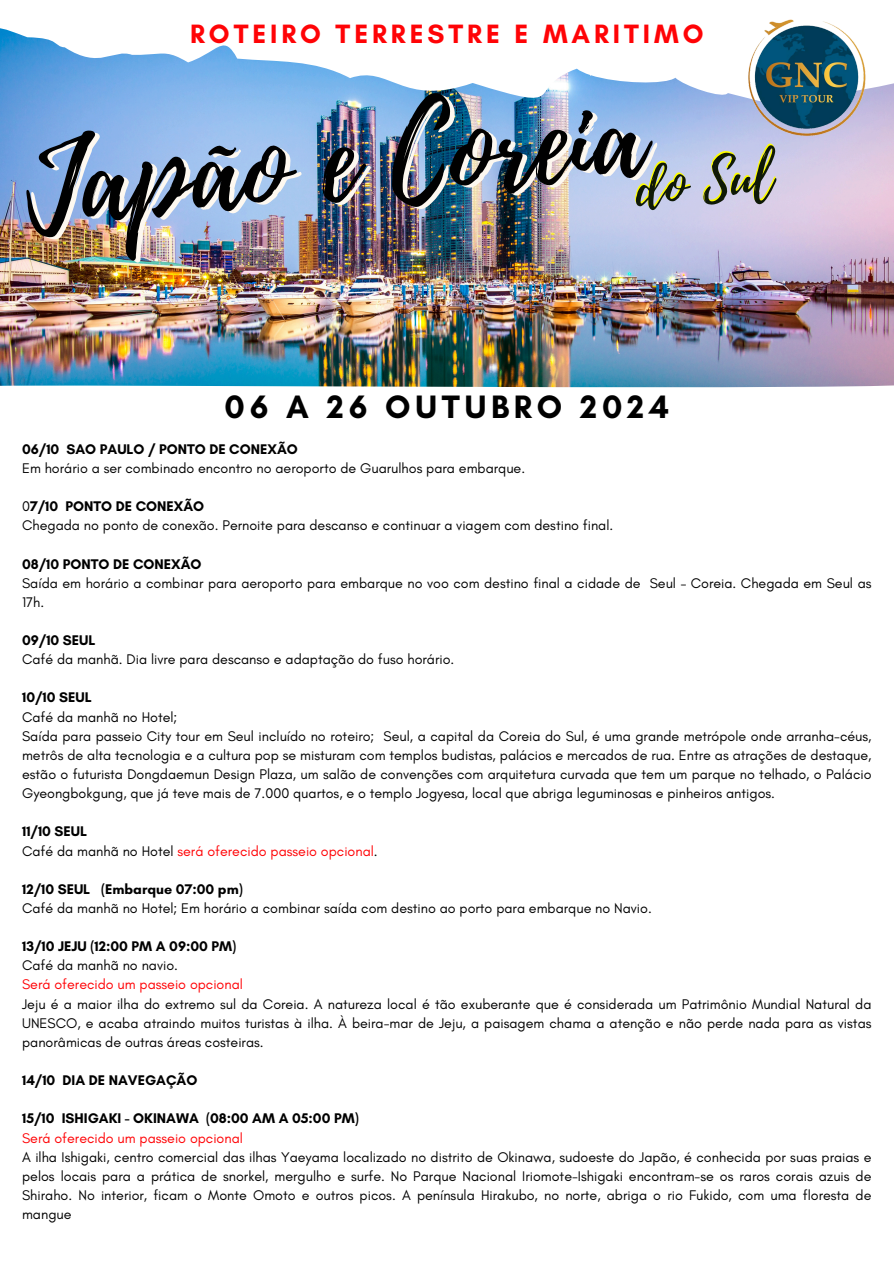
<style>
.page{position:relative;width:894px;height:1264px;background:#fff}
.page>*{position:absolute;margin:0;border:0;box-sizing:border-box;transform-origin:0 0}
.t1{font:117.6px "Playlist Script";color:#010101}
.t2{font:56.1px "Playlist Script";color:#ff0}
.t3{font:700 33px "Glacial Indifference";letter-spacing:.145em;color:#000}
.t4{font:700 27px "Glacial Indifference";letter-spacing:.145em;color:#ff0306}
.t5{font:14.25px/19.2px "Glacial Indifference";color:#000;text-align:justify}
.t6{font:700 14.25px "Glacial Indifference";color:#000}
.t7{font:14.25px "Glacial Indifference";color:#ff0306}
.s1{font-weight:400}
.s2{color:#000}
</style>
<div class="page">
<img style="left:0;top:28px;width:893px;height:359px">
<img style="left:689px;top:19px;width:204px;height:178px">
<p class="t4" style="left:190px;top:17px;width:514px">ROTEIRO TERRESTRE E MARITIMO</p>
<h5 class="t1" style="left:19px;top:104px;width:620px;rotate:-5deg">Japão e Coreia</h5>
<h2 class="t2" style="left:631px;top:146px;width:138px;rotate:-5deg">do Sul</h2>
<p class="t3" style="left:224px;top:386px;width:446px">06 A 26 OUTUBRO 2024</p>
<p class="t6" style="left:22px;top:440px;width:277px">06/10 SAO PAULO / PONTO DE CONEXÃO</p>
<h1 class="t5" style="left:22px;top:458px;width:504px">Em horário a ser combinado encontro no aeroporto de Guarulhos para embarque.</h1>
<h2 class="t6" style="left:22px;top:497px;width:183px"><span class="s1">0</span>7/10 PONTO DE CONEXÃO</h2>
<h3 class="t5" style="left:22px;top:515px;width:592px">Chegada no ponto de conexão. Pernoite para descanso e continuar a viagem com destino final.</h3>
<p class="t6" style="left:22px;top:555px;width:181px">08/10 PONTO DE CONEXÃO</p>
<p class="t5" style="left:22px;top:573px;width:850px">Saída em horário a combinar para aeroporto para embarque no voo com destino final a cidade de Seul – Coreia. Chegada em Seul as<br>17h.</p>
<p class="t6" style="left:22px;top:631px;width:75px">09/10 SEUL</p>
<p class="t5" style="left:22px;top:649px;width:433px">Café da manhã. Dia livre para descanso e adaptação do fuso horário.</p>
<p class="t6" style="left:22px;top:689px;width:71px">10/10 SEUL</p>
<p class="t5" style="left:22px;top:707px;width:157px">Café da manhã no Hotel;</p>
<p class="t5" style="left:22px;top:726px;width:850px">Saída para passeio City tour em Seul incluído no roteiro; Seul, a capital da Coreia do Sul, é uma grande metrópole onde arranha-céus, metrôs de alta tecnologia e a cultura pop se misturam com templos budistas, palácios e mercados de rua. Entre as atrações de destaque, estão o futurista Dongdaemun Design Plaza, um salão de convenções com arquitetura curvada que tem um parque no telhado, o Palácio Gyeongbokgung, que já teve mais de 7.000 quartos, e o templo Jogyesa, local que abriga leguminosas e pinheiros antigos.</p>
<p class="t6" style="left:22px;top:822px;width:67px">11/10 SEUL</p>
<p class="t7" style="left:22px;top:842px;width:357px"><span class="s2">Café da manhã no Hotel</span> será oferecido passeio opcional<span class="s2">.</span></p>
<p class="t6" style="left:22px;top:880px;width:222px">12/10 SEUL (Embarque 07:00 pm)</p>
<p class="t5" style="left:22px;top:898px;width:631px">Café da manhã no Hotel; Em horário a combinar saída com destino ao porto para embarque no Navio.</p>
<p class="t6" style="left:22px;top:937px;width:216px">13/10 JEJU (12:00 PM A 09:00 PM)</p>
<p class="t5" style="left:22px;top:955px;width:157px">Café da manhã no navio.</p>
<p class="t7" style="left:22px;top:975px;width:222px">Será oferecido um passeio opcional</p>
<p class="t5" style="left:22px;top:994px;width:850px">Jeju é a maior ilha do extremo sul da Coreia. A natureza local é tão exuberante que é considerada um Patrimônio Mundial Natural da UNESCO, e acaba atraindo muitos turistas à ilha. À beira-mar de Jeju, a paisagem chama a atenção e não perde nada para as vistas panorâmicas de outras áreas costeiras.</p>
<p class="t6" style="left:22px;top:1071px;width:177px">14/10 DIA DE NAVEGAÇÃO</p>
<p class="t6" style="left:22px;top:1109px;width:338px">15/10 ISHIGAKI - OKINAWA (08:00 AM A 05:00 PM)</p>
<p class="t7" style="left:22px;top:1128px;width:222px">Será oferecido um passeio opcional</p>
<p class="t5" style="left:22px;top:1147px;width:850px">A ilha Ishigaki, centro comercial das ilhas Yaeyama localizado no distrito de Okinawa, sudoeste do Japão, é conhecida por suas praias e pelos locais para a prática de snorkel, mergulho e surfe. No Parque Nacional Iriomote-Ishigaki encontram-se os raros corais azuis de Shiraho. No interior, ficam o Monte Omoto e outros picos. A península Hirakubo, no norte, abriga o rio Fukido, com uma floresta de mangue</p>
</div>
